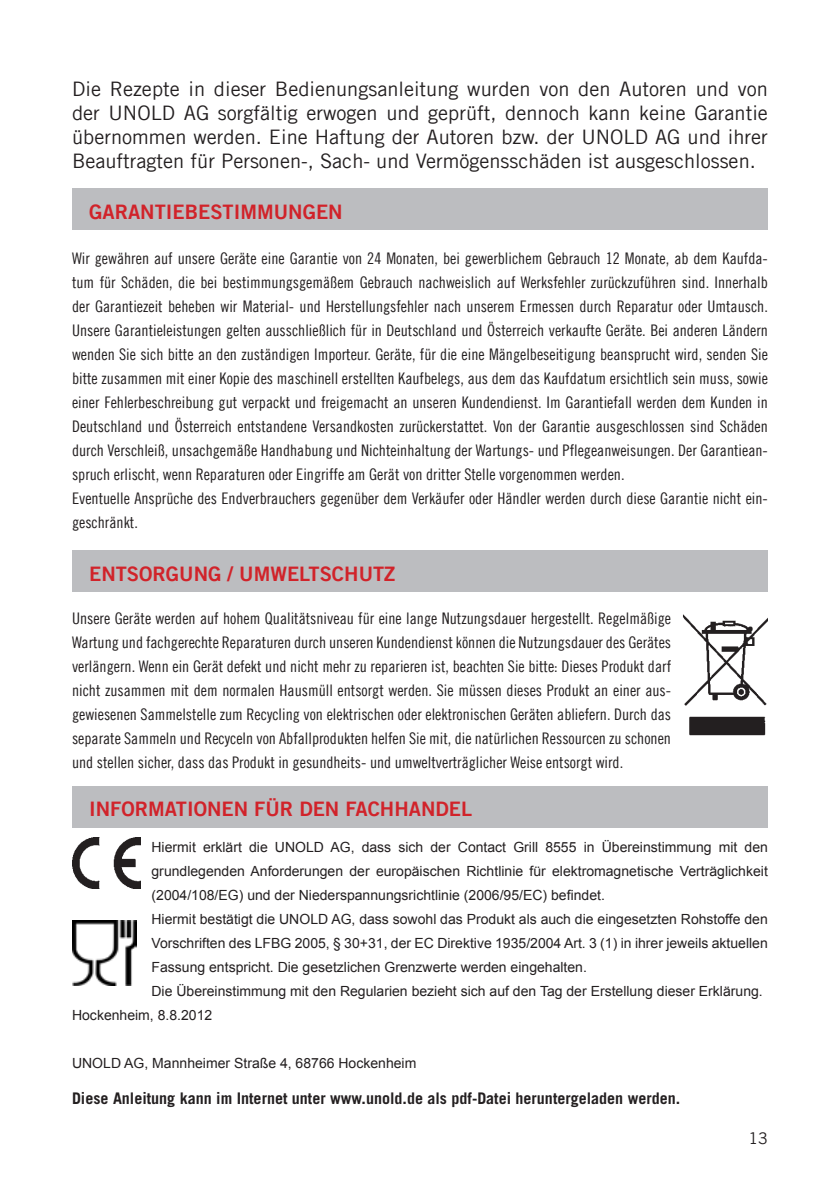
<style>
.page{position:relative;width:840px;height:1191px;background:#fff}
.page>*{position:absolute;margin:0;border:0;box-sizing:border-box;transform-origin:0 0}
.t1{font:20px/24px "Trade Gothic LT Com";color:#231f20;text-align:justify}
.t2{font:20px "Trade Gothic LT Com Bd 2";color:#d1232a}
.t3{font:16px/24px "Trade Gothic LT Com Cn 18";color:#231f20}
.t4{font:700 16px "Trade Gothic LT Com";color:#231f20}
.t5{font:16px "Trade Gothic LT Com";color:#231f20}
.t6{font:14px "Arial";color:#231f20}
</style>
<div class="page">
<div style="left:72px;top:189px;width:695px;height:41px;background:#bcbdc0"></div>
<div style="left:72px;top:550px;width:695px;height:42px;background:#bcbdc0"></div>
<img style="left:683px;top:614px;width:84px;height:122px">
<div style="left:72px;top:785px;width:695px;height:42px;background:#bcbdc0"></div>
<img style="left:72px;top:837px;width:68px;height:51px">
<img style="left:72px;top:920px;width:65px;height:65px">
<p class="t1" style="left:72px;top:77px;width:697px">Die Rezepte in dieser Bedienungsanleitung wurden von den Autoren und von der UNOLD AG sorgfältig erwogen und geprüft, dennoch kann keine Garantie übernommen werden. Eine Haftung der Autoren bzw. der UNOLD AG und ihrer Beauftragten für Personen-, Sach- und Vermögensschäden ist ausgeschlossen.</p>
<p class="t2" style="left:89px;top:200px;width:255px">GARANTIEBESTIMMUNGEN</p>
<p class="t3" style="left:72px;top:246px;width:697px">Wir gewähren auf unsere Geräte eine Garantie von 24 Monaten, bei gewerblichem Gebrauch 12 Monate, ab dem Kaufda&shy;tum für Schäden, die bei bestimmungsgemäßem Gebrauch nachweislich auf Werksfehler zurückzuführen sind. Innerhalb der Garantiezeit beheben wir Material- und Herstellungsfehler nach unserem Ermessen durch Reparatur oder Umtausch.<br>Unsere Garantieleistungen gelten ausschließlich für in Deutschland und Österreich verkaufte Geräte. Bei anderen Ländern wenden Sie sich bitte an den zuständigen Importeur. Geräte, für die eine Mängelbeseitigung beansprucht wird, senden Sie bitte zusammen mit einer Kopie des maschinell erstellten Kaufbelegs, aus dem das Kaufdatum ersichtlich sein muss, sowie einer Fehlerbeschreibung gut verpackt und freigemacht an unseren Kundendienst. Im Garantiefall werden dem Kunden in Deutschland und Österreich entstandene Versandkosten zurückerstattet. Von der Garantie ausgeschlossen sind Schäden durch Verschleiß, unsachgemäße Handhabung und Nichteinhaltung der Wartungs- und Pflegeanweisungen. Der Garantiean&shy;spruch erlischt, wenn Reparaturen oder Eingriffe am Gerät von dritter Stelle vorgenommen werden.<br>Eventuelle Ansprüche des Endverbrauchers gegenüber dem Verkäufer oder Händler werden durch diese Garantie nicht ein&shy;geschränkt.</p>
<p class="t2" style="left:89px;top:561px;width:307px">ENTSORGUNG / UMWELTSCHUTZ</p>
<p class="t3" style="left:72px;top:606px;width:600px;text-align:justify">Unsere Geräte werden auf hohem Qualitätsniveau für eine lange Nutzungsdauer hergestellt. Regelmäßige Wartung und fachgerechte Reparaturen durch unseren Kundendienst können die Nutzungsdauer des Gerätes verlängern. Wenn ein Gerät defekt und nicht mehr zu reparieren ist, beachten Sie bitte: Dieses Produkt darf nicht zusammen mit dem normalen Hausmüll entsorgt werden. Sie müssen dieses Produkt an einer aus&shy;gewiesenen Sammelstelle zum Recycling von elektrischen oder elektronischen Geräten abliefern. Durch das separate Sammeln und Recyceln von Abfallprodukten helfen Sie mit, die natürlichen Ressourcen zu schonen und stellen sicher, dass das Produkt in gesundheits- und umweltverträglicher Weise entsorgt wird.</p>
<p class="t2" style="left:89px;top:796px;width:384px">INFORMATIONEN FÜR DEN FACHHANDEL</p>
<p class="t6" style="left:151px;top:838px;width:617px">Hiermit erklärt die UNOLD AG, dass sich der Contact Grill 8555 in Übereinstimmung mit den</p>
<p class="t6" style="left:151px;top:862px;width:617px">grundlegenden Anforderungen der europäischen Richtlinie für elektromagnetische Verträglichkeit</p>
<p class="t6" style="left:151px;top:886px;width:454px">(2004/108/EG) und der Niederspannungsrichtlinie (2006/95/EC) befindet.</p>
<p class="t6" style="left:151px;top:910px;width:617px">Hiermit bestätigt die UNOLD AG, dass sowohl das Produkt als auch die eingesetzten Rohstoffe den</p>
<p class="t6" style="left:151px;top:934px;width:617px">Vorschriften des LFBG 2005, § 30+31, der EC Direktive 1935/2004 Art. 3 (1) in ihrer jeweils aktuellen</p>
<p class="t6" style="left:151px;top:958px;width:436px">Fassung entspricht. Die gesetzlichen Grenzwerte werden eingehalten.</p>
<p class="t6" style="left:151px;top:982px;width:612px">Die Übereinstimmung mit den Regularien bezieht sich auf den Tag der Erstellung dieser Erklärung.</p>
<p class="t6" style="left:72px;top:1006px;width:142px">Hockenheim, 8.8.2012</p>
<p class="t6" style="left:72px;top:1054px;width:345px">UNOLD AG, Mannheimer Straße 4, 68766 Hockenheim</p>
<p class="t4" style="left:72px;top:1088px;width:609px">Diese Anleitung kann im Internet unter www.unold.de als pdf-Datei heruntergeladen werden.</p>
<p class="t5" style="left:748px;top:1128px;width:21px">13</p>
</div>
